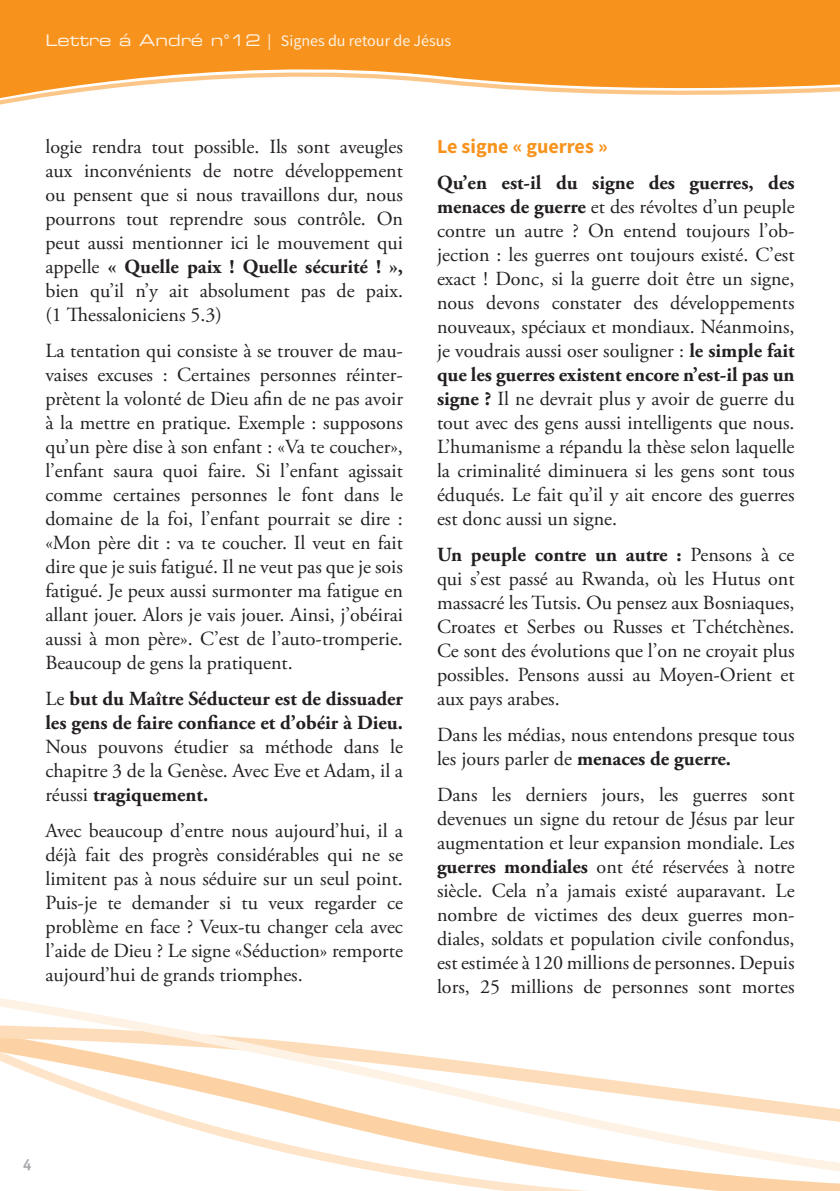
<style>
.page{position:relative;width:840px;height:1191px;background:#fff}
.page>*{position:absolute;margin:0;border:0;box-sizing:border-box;transform-origin:0 0}
.AB_02_Grundtext_-_fr{font:20px/24px "Adobe Garamond Pro";color:#231f20;text-align:justify}
.AB_02_Grundtext_-_fr-2{font:700 20px/24px "Adobe Garamond Pro";color:#231f20;text-align:justify}
.AB_03_Zwischenübersc{font:700 20px "Source Sans Pro";color:#f7931d}
.AB_-_Kopfzeile_-_Tit{font:16px "Source Sans Pro";color:#fef2e3}
.t1{font:700 16px "Officina Sans";color:#a8a9ad}
.s1{font-family:"Eurostile LT Std Ex 2"}
.s2{font-weight:700}
.s3{font-weight:400}
</style>
<div class="page">
<svg style="left:0;top:0;width:839px;height:101px;background:#f8a645"></svg>
<svg style="left:0;top:998px;width:839px;height:193px"></svg>
<p class="AB_-_Kopfzeile_-_Tit" style="left:45px;top:31px;width:407px"><span class="s1">Lettre á André n°12</span> | Signes du retour de Jésus</p>
<p class="AB_02_Grundtext_-_fr" style="left:45px;top:135px;width:359px">logie rendra tout possible. Ils sont aveugles aux inconvénients de notre développement ou pensent que si nous travaillons dur, nous pourrons tout reprendre sous contrôle. On peut aussi mentionner ici le mouvement qui appelle <span class="s2">« Quelle paix ! Quelle sécurité ! », </span>bien qu’il n’y ait absolument pas de paix. (1 Thessaloniciens 5.3)</p>
<p class="AB_02_Grundtext_-_fr" style="left:45px;top:339px;width:359px">La tentation qui consiste à se trouver de mau&shy;vaises excuses : Certaines personnes réinter&shy;prètent la volonté de Dieu afin de ne pas avoir à la mettre en pratique. Exemple : supposons qu’un père dise à son enfant : «Va te coucher», l’enfant saura quoi faire. Si l’enfant agissait comme certaines personnes le font dans le domaine de la foi, l’enfant pourrait se dire : «Mon père dit : va te coucher. Il veut en fait dire que je suis fatigué. Il ne veut pas que je sois fatigué. Je peux aussi surmonter ma fatigue en allant jouer. Alors je vais jouer. Ainsi, j’obéirai aussi à mon père». C’est de l’auto-tromperie.<br>Beaucoup de gens la pratiquent.</p>
<p class="AB_02_Grundtext_-_fr-2" style="left:45px;top:687px;width:359px"><span class="s3">Le</span> but du Maître Séducteur est de dissuader les gens de faire confiance et d’obéir à Dieu.<br><span class="s3">Nous pouvons étudier sa méthode dans le chapitre 3 de la Genèse. Avec Eve et Adam, il a réussi</span> tragiquement.</p>
<p class="AB_02_Grundtext_-_fr" style="left:45px;top:819px;width:359px">Avec beaucoup d’entre nous aujourd’hui, il a déjà fait des progrès considérables qui ne se limitent pas à nous séduire sur un seul point.<br>Puis-je te demander si tu veux regarder ce problème en face ? Veux-tu changer cela avec l’aide de Dieu ? Le signe «Séduction» remporte aujourd’hui de grands triomphes.</p>
<p class="AB_03_Zwischenübersc" style="left:437px;top:134px;width:172px">Le signe « guerres »</p>
<p class="AB_02_Grundtext_-_fr" style="left:437px;top:171px;width:359px"><span class="s2">Qu’en est-il du signe des guerres, des menaces de guerre</span> et des révoltes d’un peuple contre un autre ? On entend toujours l’ob&shy;jection : les guerres ont toujours existé. C’est exact ! Donc, si la guerre doit être un signe, nous devons constater des développements nouveaux, spéciaux et mondiaux. Néanmoins, je voudrais aussi oser souligner : <span class="s2">le simple fait que les guerres existent encore n’est-il pas un signe ?</span> Il ne devrait plus y avoir de guerre du tout avec des gens aussi intelligents que nous.<br>L’humanisme a répandu la thèse selon laquelle la criminalité diminuera si les gens sont tous éduqués. Le fait qu’il y ait encore des guerres est donc aussi un signe.</p>
<p class="AB_02_Grundtext_-_fr" style="left:437px;top:543px;width:359px"><span class="s2">Un peuple contre un autre :</span> Pensons à ce qui s’est passé au Rwanda, où les Hutus ont massacré les Tutsis. Ou pensez aux Bosniaques, Croates et Serbes ou Russes et Tchétchènes.<br>Ce sont des évolutions que l’on ne croyait plus possibles. Pensons aussi au Moyen-Orient et aux pays arabes.</p>
<p class="AB_02_Grundtext_-_fr" style="left:437px;top:723px;width:359px">Dans les médias, nous entendons presque tous les jours parler de <span class="s2">menaces de guerre.</span></p>
<p class="AB_02_Grundtext_-_fr" style="left:437px;top:783px;width:359px">Dans les derniers jours, les guerres sont devenues un signe du retour de Jésus par leur augmentation et leur expansion mondiale. Les <span class="s2">guerres mondiales</span> ont été réservées à notre siècle. Cela n’a jamais existé auparavant. Le nombre de victimes des deux guerres mon&shy;diales, soldats et population civile confondus, est estimée à 120 millions de personnes. Depuis lors, 25 millions de personnes sont mortes</p>
<p class="t1" style="left:23px;top:1154px;width:10px">4</p>
</div>
